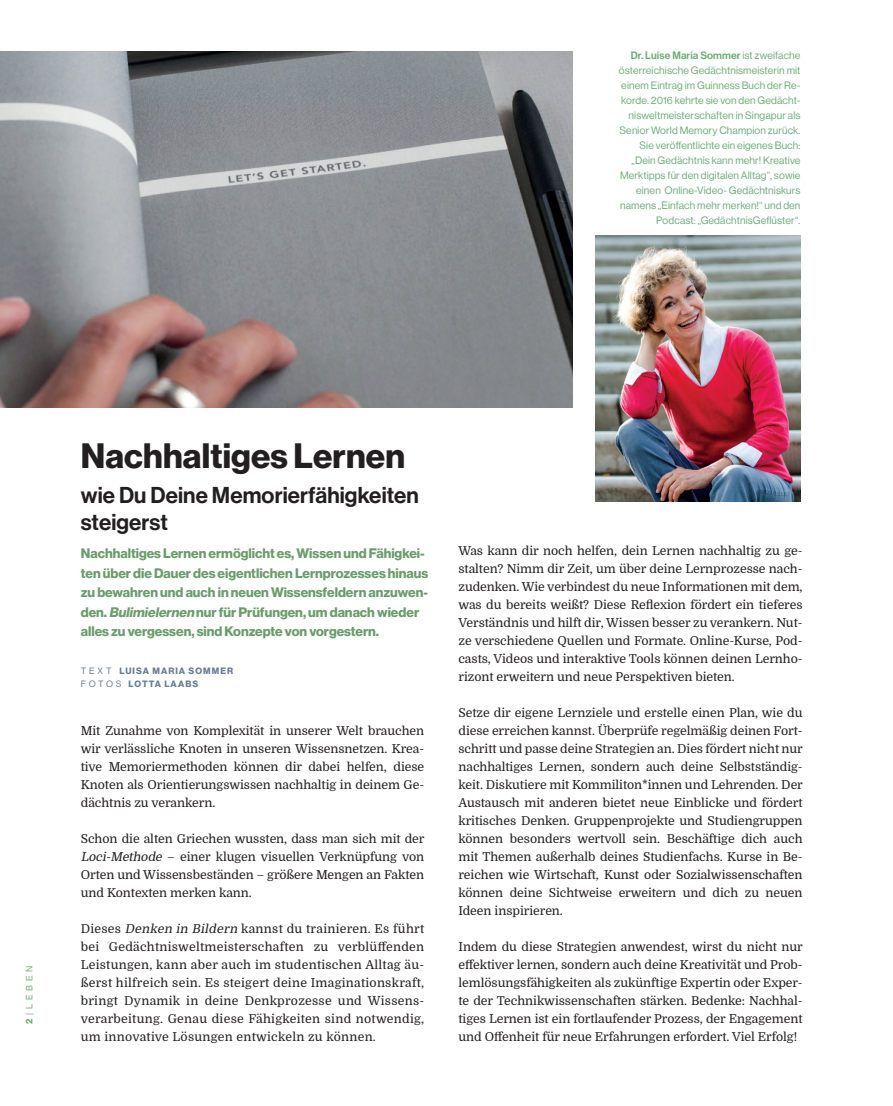
<style>
.page{position:relative;width:893px;height:1106px;background:#fff}
.page>*{position:absolute;margin:0;border:0;box-sizing:border-box;transform-origin:0 0}
.t1{font:34.5px "N Haas Grotesk DS Pro 75 Bd";letter-spacing:.005em;color:#231f20}
.t2{font:22.5px/27px "N Haas Grotesk DS Pro 65 Md";letter-spacing:.005em;color:#231f20}
.t3{font:13.5px/19.5px "N Haas Grotesk DS Pro 75 Bd";color:#6b9c6c}
.t4{font:12.3px/18px "Domine";letter-spacing:-.005em;color:#231f20;text-align:justify}
.t5{font:10.5px/15px "N Haas Grotesk DS Pro 55 Rg";letter-spacing:.01em;color:#6eae76;text-align:right}
.t6{font:10.5px "N Haas Grotesk DS Pro 65 Md";letter-spacing:.01em;color:#6eae76}
.t7{font:9px/13.5px "N Haas Grotesk DS Pro 75 Bd";letter-spacing:.115em;color:#677d94}
.t8{font:9px "N Haas Grotesk DS Pro 55 Rg";letter-spacing:.415em;color:#6eae76}
.s1{font-family:"N Haas Grotesk DS Pro 55 Rg"}
.s2{font-family:"N Haas Grotesk DS Pro 75 Bd"}
.s3{font-style:italic}
</style>
<div class="page">
<img style="left:0;top:51px;width:572px;height:356px">
<img style="left:596px;top:235px;width:204px;height:266px">
<p class="t6" style="left:631px;top:49px;width:171px">Dr. Luise Maria Sommer <span class="s1">ist zweifache</span></p>
<p class="t5" style="left:619px;top:63px;width:183px">österreichische Gedächtnismeisterin mit einem Eintrag im Guinness Buch der Re&shy;korde. 2016 kehrte sie von den Gedächt&shy;nisweltmeisterschaften in Singapur als Senior World Memory Champion zurück.<br>Sie veröffentlichte ein eigenes Buch: „Dein Gedächtnis kann mehr! Kreative Merktipps für den digitalen Alltag“, sowie einen Online-Video- Gedächtniskurs namens „Einfach mehr merken!“ und den Podcast: „GedächtnisGeflüster“.</p>
<p class="t8" style="left:24px;top:1024px;width:60px;rotate:-90deg"><span class="s2">2</span> | LEBEN</p>
<h1 class="t1" style="left:81px;top:436px;width:326px">Nachhaltiges Lernen</h1>
<h2 class="t2" style="left:81px;top:482px;width:340px">wie Du Deine Memorierfähigkeiten steigerst</h2>
<p class="t3" style="left:81px;top:544px;width:349px">Nachhaltiges Lernen ermöglicht es, Wissen und Fähigkei&shy;ten über die Dauer des eigentlichen Lernprozesses hinaus zu bewahren und auch in neuen Wissensfeldern anzuwen&shy;den. <span class="s3">Bulimielernen</span> nur für Prüfungen, um danach wieder alles zu vergessen, sind Konzepte von vorgestern.</p>
<p class="t7" style="left:81px;top:664px;width:154px"><span class="s1">T E X T</span> LUISA MARIA SOMMER<br><span class="s1">F OTO S</span> LOTTA LAABS</p>
<p class="t4" style="left:81px;top:722px;width:345px">Mit Zunahme von Komplexität in unserer Welt brauchen wir verlässliche Knoten in unseren Wissensnetzen. Krea&shy;tive Memoriermethoden können dir dabei helfen, diese Knoten als Orientierungswissen nachhaltig in deinem Ge&shy;dächtnis zu verankern.</p>
<p class="t4" style="left:81px;top:830px;width:345px">Schon die alten Griechen wussten, dass man sich mit der <span class="s3">Loci-Methode</span> – einer klugen visuellen Verknüpfung von Orten und Wissensbeständen – größere Mengen an Fakten und Kontexten merken kann.</p>
<p class="t4" style="left:81px;top:920px;width:345px">Dieses <span class="s3">Denken in Bildern</span> kannst du trainieren. Es führt bei Gedächtnisweltmeisterschaften zu verblüffenden Leistungen, kann aber auch im studentischen Alltag äu&shy;ßerst hilfreich sein. Es steigert deine Imaginationskraft, bringt Dynamik in deine Denkprozesse und Wissens&shy;verarbeitung. Genau diese Fähigkeiten sind notwendig, um innovative Lösungen entwickeln zu können.</p>
<p class="t4" style="left:458px;top:542px;width:346px">Was kann dir noch helfen, dein Lernen nachhaltig zu ge&shy;stalten? Nimm dir Zeit, um über deine Lernprozesse nach&shy;zudenken. Wie verbindest du neue Informationen mit dem, was du bereits weißt? Diese Reflexion fördert ein tieferes Verständnis und hilft dir, Wissen besser zu verankern. Nut&shy;ze verschiedene Quellen und Formate. Online-Kurse, Pod&shy;casts, Videos und interaktive Tools können deinen Lernho&shy;rizont erweitern und neue Perspektiven bieten.</p>
<p class="t4" style="left:458px;top:704px;width:346px">Setze dir eigene Lernziele und erstelle einen Plan, wie du diese erreichen kannst. Überprüfe regelmäßig deinen Fort&shy;schritt und passe deine Strategien an. Dies fördert nicht nur nachhaltiges Lernen, sondern auch deine Selbstständig&shy;keit. Diskutiere mit Kommiliton*innen und Lehrenden. Der Austausch mit anderen bietet neue Einblicke und fördert kritisches Denken. Gruppenprojekte und Studiengruppen können besonders wertvoll sein. Beschäftige dich auch mit Themen außerhalb deines Studienfachs. Kurse in Be&shy;reichen wie Wirtschaft, Kunst oder Sozialwissenschaften können deine Sichtweise erweitern und dich zu neuen Ideen inspirieren.</p>
<p class="t4" style="left:458px;top:938px;width:346px">Indem du diese Strategien anwendest, wirst du nicht nur effektiver lernen, sondern auch deine Kreativität und Prob&shy;lemlösungsfähigkeiten als zukünftige Expertin oder Exper&shy;te der Technikwissenschaften stärken. Bedenke: Nachhal&shy;tiges Lernen ist ein fortlaufender Prozess, der Engagement und Offenheit für neue Erfahrungen erfordert. Viel Erfolg!</p>
</div>
